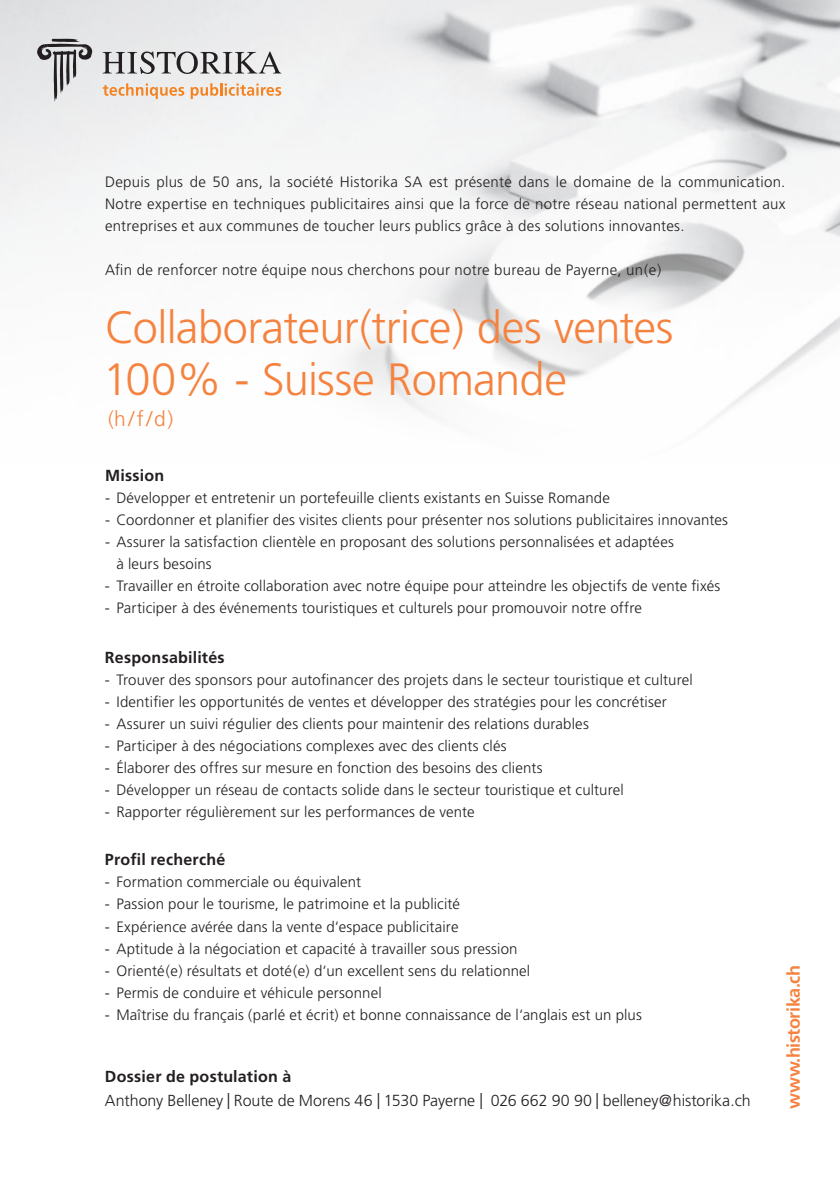
<style>
.page{position:relative;width:840px;height:1191px;background:#fff}
.page>*{position:absolute;margin:0;border:0;box-sizing:border-box;transform-origin:0 0}
.t1{font:300 45.2px/52px "Frutiger";letter-spacing:-.015em;color:#f58340}
.t2{font:300 21px "Frutiger";color:#f58340}
.t3{font:700 18px "Frutiger";letter-spacing:-.025em;color:#f58340}
.t4{font:300 16px "Frutiger";color:#231f20}
.t5{font:700 16px "Frutiger";letter-spacing:.015em;color:#231f20}
.t6{font:300 15px/22px "Frutiger";letter-spacing:.01em;color:#231f20;text-align:justify}
</style>
<div class="page">
<img style="left:0;top:0;width:839px;height:419px">
<svg style="left:103px;top:83px;width:81px;height:16px"></svg>
<svg style="left:191px;top:83px;width:90px;height:16px"></svg>
<svg style="left:103px;top:51px;width:178px;height:23px;background:#b0afb0"></svg>
<svg style="left:37px;top:39px;width:55px;height:63px;background:#b5b5b6"></svg>
<p class="t6" style="left:105px;top:172px;width:681px">Depuis plus de 50 ans, la société Historika SA est présente dans le domaine de la communication.<br>Notre expertise en techniques publicitaires ainsi que la force de notre réseau national permettent aux entreprises et aux communes de toucher leurs publics grâce à des solutions innovantes.</p>
<p class="t6" style="left:105px;top:260px;width:557px">Afin de renforcer notre équipe nous cherchons pour notre bureau de Payerne, un(e)</p>
<h1 class="t1" style="left:103px;top:305px;width:571px">Collaborateur(trice) des ventes<br>100% - Suisse Romande</h1>
<h2 class="t2" style="left:108px;top:409px;width:66px">( h / f / d )</h2>
<p class="t5" style="left:105px;top:469px;width:61px">Mission</p>
<p class="t6" style="left:105px;top:488px;width:506px">- Développer et entretenir un portefeuille clients existants en Suisse Romande</p>
<p class="t6" style="left:105px;top:510px;width:624px">- Coordonner et planifier des visites clients pour présenter nos solutions publicitaires innovantes</p>
<p class="t6" style="left:116px;top:532px;width:558px;text-indent:-11px">- Assurer la satisfaction clientèle en proposant des solutions personnalisées et adaptées à leurs besoins</p>
<p class="t6" style="left:105px;top:576px;width:616px">- Travailler en étroite collaboration avec notre équipe pour atteindre les objectifs de vente fixés</p>
<p class="t6" style="left:105px;top:598px;width:538px">- Participer à des événements touristiques et culturels pour promouvoir notre offre</p>
<p class="t5" style="left:105px;top:651px;width:121px">Responsabilités</p>
<p class="t6" style="left:105px;top:670px;width:589px">- Trouver des sponsors pour autofinancer des projets dans le secteur touristique et culturel</p>
<p class="t6" style="left:105px;top:692px;width:563px">- Identifier les opportunités de ventes et développer des stratégies pour les concrétiser</p>
<p class="t6" style="left:105px;top:714px;width:485px">- Assurer un suivi régulier des clients pour maintenir des relations durables</p>
<p class="t6" style="left:105px;top:736px;width:403px">- Participer à des négociations complexes avec des clients clés</p>
<p class="t6" style="left:105px;top:758px;width:439px">- Élaborer des offres sur mesure en fonction des besoins des clients</p>
<p class="t6" style="left:105px;top:780px;width:520px">- Développer un réseau de contacts solide dans le secteur touristique et culturel</p>
<p class="t6" style="left:105px;top:802px;width:371px">- Rapporter régulièrement sur les performances de vente</p>
<p class="t5" style="left:105px;top:853px;width:122px">Profil recherché</p>
<p class="t6" style="left:105px;top:872px;width:258px">- Formation commerciale ou équivalent</p>
<p class="t6" style="left:105px;top:894px;width:356px">- Passion pour le tourisme, le patrimoine et la publicité</p>
<p class="t6" style="left:105px;top:916px;width:355px">- Expérience avérée dans la vente d‘espace publicitaire</p>
<p class="t6" style="left:105px;top:938px;width:414px">- Aptitude à la négociation et capacité à travailler sous pression</p>
<p class="t6" style="left:105px;top:960px;width:426px">- Orienté(e) résultats et doté(e) d‘un excellent sens du relationnel</p>
<p class="t6" style="left:105px;top:982px;width:278px">- Permis de conduire et véhicule personnel</p>
<p class="t6" style="left:105px;top:1004px;width:538px">- Maîtrise du français (parlé et écrit) et bonne connaissance de l‘anglais est un plus</p>
<p class="t5" style="left:105px;top:1069px;width:188px">Dossier de postulation à</p>
<p class="t4" style="left:105px;top:1093px;width:647px">Anthony Belleney | Route de Morens 46 | 1530 Payerne | 026 662 90 90 | belleney@historika.ch</p>
<p class="t3" style="left:785px;top:1108px;width:145px;rotate:-90deg">www.historika.ch</p>
</div>
